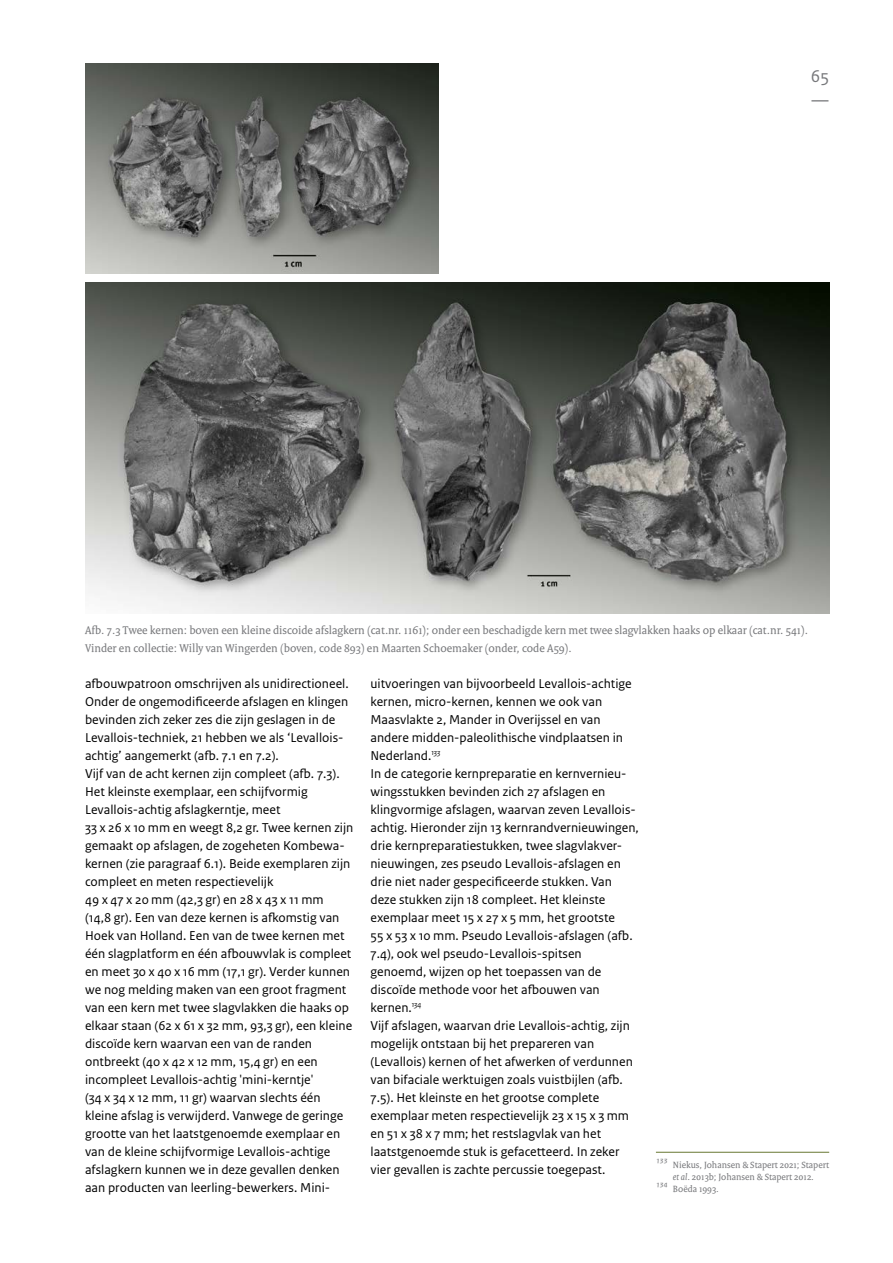
<style>
.page{position:relative;width:893px;height:1263px;background:#fff}
.page>*{position:absolute;margin:0;border:0;box-sizing:border-box;transform-origin:0 0}
.t1{font:18px/24px "Rijksoverheid Sans Text";color:#77787b}
.P_05_BROODTEKST{font:13.5px/18px "Rijksoverheid Sans Text";color:#000}
.P_10_BIJSCHRIFT{font:12px/18px "Rijksoverheid Serif";color:#77787b}
.t2{font:9.75px "Rijksoverheid Serif";color:#77787b}
.s1{font-style:italic}
</style>
<div class="page">
<img style="left:85px;top:64px;width:353px;height:210px">
<img style="left:85px;top:283px;width:744px;height:331px">
<hr style="left:656px;top:1152px;width:173px;height:1px;background:#677832">
<h1 class="t1" style="left:811px;top:64px;width:20px">65 —</h1>
<p class="P_10_BIJSCHRIFT" style="left:85px;top:621px;width:724px">Afb. 7.3 Twee kernen: boven een kleine discoide afslagkern (cat.nr. 1161); onder een beschadigde kern met twee slagvlakken haaks op elkaar (cat.nr. 541).<br>Vinder en collectie: Willy van Wingerden (boven, code 893) en Maarten Schoemaker (onder, code A59).</p>
<p class="P_05_BROODTEKST" style="left:85px;top:675px;width:265px">afbouwpatroon omschrijven als unidirectioneel.<br>Onder de ongemodificeerde afslagen en klingen bevinden zich zeker zes die zijn geslagen in de Levallois-techniek, 21 hebben we als ‘Levallois&shy;achtig’ aangemerkt (afb. 7.1 en 7.2).</p>
<p class="P_05_BROODTEKST" style="left:85px;top:765px;width:270px">Vijf van de acht kernen zijn compleet (afb. 7.3).<br>Het kleinste exemplaar, een schijfvormig Levallois-achtig afslagkerntje, meet<br>33 x 26 x 10 mm en weegt 8,2 gr. Twee kernen zijn gemaakt op afslagen, de zogeheten Kombewa&shy;kernen (zie paragraaf 6.1). Beide exemplaren zijn compleet en meten respectievelijk<br>49 x 47 x 20 mm (42,3 gr) en 28 x 43 x 11 mm<br>(14,8 gr). Een van deze kernen is afkomstig van Hoek van Holland. Een van de twee kernen met één slagplatform en één afbouwvlak is compleet en meet 30 x 40 x 16 mm (17,1 gr). Verder kunnen we nog melding maken van een groot fragment van een kern met twee slagvlakken die haaks op elkaar staan (62 x 61 x 32 mm, 93,3 gr), een kleine discoïde kern waarvan een van de randen ontbreekt (40 x 42 x 12 mm, 15,4 gr) en een incompleet Levallois-achtig 'mini-kerntje'<br>(34 x 34 x 12 mm, 11 gr) waarvan slechts één kleine afslag is verwijderd. Vanwege de geringe grootte van het laatstgenoemde exemplaar en van de kleine schijfvormige Levallois-achtige afslagkern kunnen we in deze gevallen denken aan producten van leerling-bewerkers. Mini-</p>
<p class="P_05_BROODTEKST" style="left:370px;top:674px;width:263px">uitvoeringen van bijvoorbeeld Levallois-achtige kernen, micro-kernen, kennen we ook van Maasvlakte 2, Mander in Overijssel en van andere midden-paleolithische vindplaatsen in Nederland.<sup>133</sup></p>
<p class="P_05_BROODTEKST" style="left:370px;top:765px;width:270px">In de categorie kernpreparatie en kernvernieu&shy;wingsstukken bevinden zich 27 afslagen en klingvormige afslagen, waarvan zeven Levallois&shy;achtig. Hieronder zijn 13 kernrandvernieuwingen, drie kernpreparatiestukken, twee slagvlakver&shy;nieuwingen, zes pseudo Levallois-afslagen en drie niet nader gespecificeerde stukken. Van deze stukken zijn 18 compleet. Het kleinste exemplaar meet 15 x 27 x 5 mm, het grootste<br>55 x 53 x 10 mm. Pseudo Levallois-afslagen (afb.<br>7.4), ook wel pseudo-Levallois-spitsen genoemd, wijzen op het toepassen van de discoïde methode voor het afbouwen van kernen.<sup>134</sup></p>
<p class="P_05_BROODTEKST" style="left:370px;top:1017px;width:264px">Vijf afslagen, waarvan drie Levallois-achtig, zijn mogelijk ontstaan bij het prepareren van (Levallois) kernen of het afwerken of verdunnen van bifaciale werktuigen zoals vuistbijlen (afb.<br>7.5). Het kleinste en het grootse complete exemplaar meten respectievelijk 23 x 15 x 3 mm en 51 x 38 x 7 mm; het restslagvlak van het laatstgenoemde stuk is gefacetteerd. In zeker vier gevallen is zachte percussie toegepast.</p>
<p class="t2" style="left:656px;top:1159px;width:175px"><sup>133</sup> Niekus, Johansen &amp; Stapert 2021; Stapert</p>
<p class="t2" style="left:673px;top:1171px;width:143px"><span class="s1">et al</span>. 2013b; Johansen &amp; Stapert 2012.</p>
<p class="t2" style="left:656px;top:1183px;width:65px"><sup>134</sup> Boëda 1993.</p>
</div>
